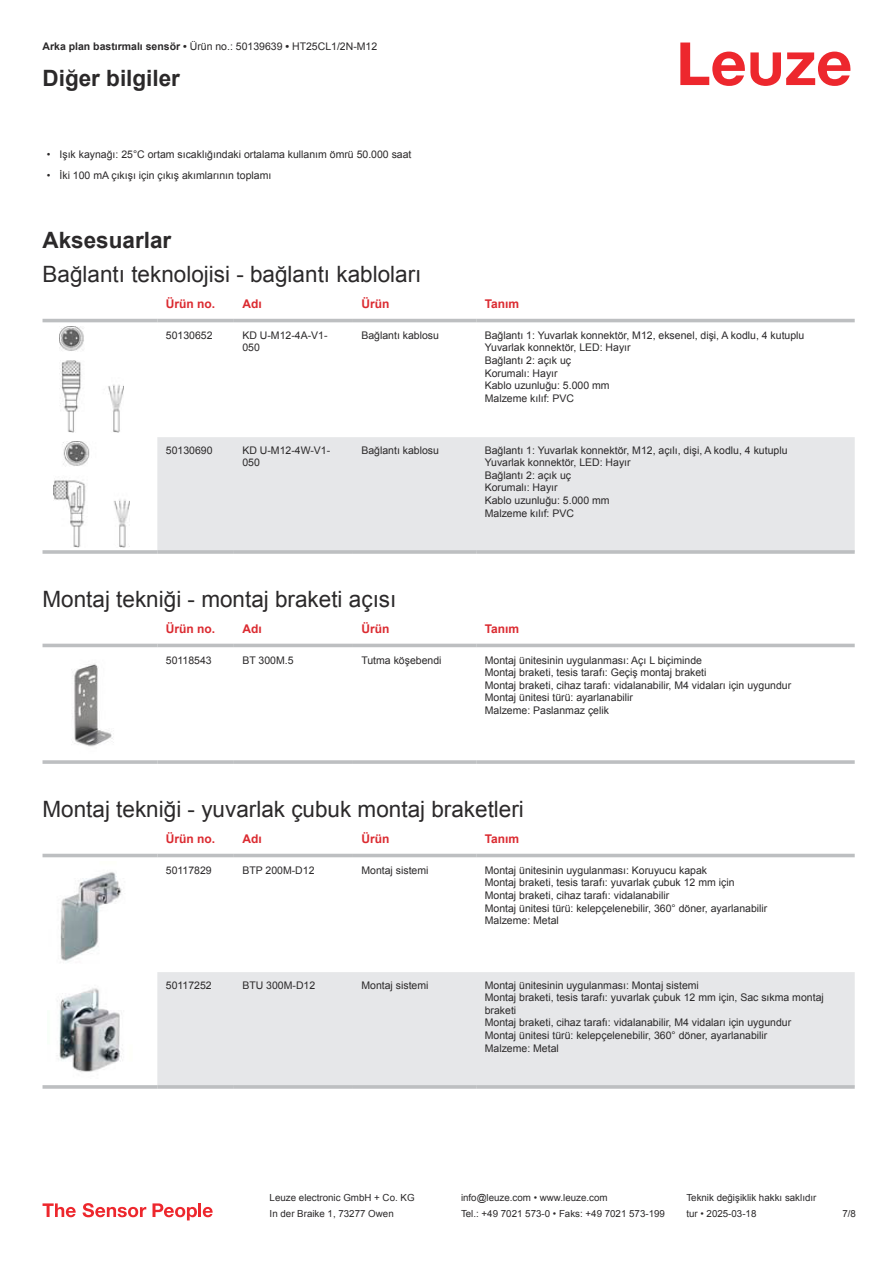
<style>
.page{position:relative;width:893px;height:1263px;background:#fff}
.page>*{position:absolute;margin:0;border:0;box-sizing:border-box;transform-origin:0 0}
.t1{font:22.5px "Arial";color:#2b292a}
.t2{font:700 22.5px "Arial";color:#2b292a}
.t3{font:700 12px "Arial";color:#db2a30}
.t4{font:10.5px/12.6px "Arial";color:#2b292a}
.t5{font:9.75px "Arial";color:#2b292a}
.s1{font-weight:700}
</style>
<div class="page">
<svg style="left:680px;top:43px;width:170px;height:43px"></svg>
<svg style="left:43px;top:318px;width:812px;height:229px"></svg>
<div style="left:157px;top:437px;width:698px;height:113px;background:#e6e7e9"></div>
<hr style="left:43px;top:319px;width:114px;height:3px;background:#bdbfc1">
<hr style="left:157px;top:319px;width:77px;height:3px;background:#bdbfc1">
<hr style="left:234px;top:319px;width:119px;height:3px;background:#bdbfc1">
<hr style="left:353px;top:319px;width:123px;height:3px;background:#bdbfc1">
<hr style="left:476px;top:319px;width:379px;height:3px;background:#bdbfc1">
<hr style="left:43px;top:550px;width:114px;height:4px;background:#c3c5c7">
<hr style="left:157px;top:550px;width:77px;height:4px;background:#c5c7c9">
<hr style="left:234px;top:550px;width:119px;height:4px;background:#bdbfc1">
<hr style="left:353px;top:550px;width:123px;height:4px;background:#bdbfc1">
<hr style="left:476px;top:550px;width:379px;height:4px;background:#c5c7c9">
<img style="left:59px;top:327px;width:65px;height:106px">
<img style="left:54px;top:441px;width:75px;height:107px">
<div style="left:43px;top:643px;width:812px;height:5px;background:#eeefef"></div>
<hr style="left:43px;top:644px;width:114px;height:3px;background:#bdbfc1">
<hr style="left:157px;top:644px;width:77px;height:3px;background:#bdbfc1">
<hr style="left:234px;top:644px;width:119px;height:3px;background:#bdbfc1">
<hr style="left:353px;top:644px;width:123px;height:3px;background:#bdbfc1">
<hr style="left:476px;top:644px;width:379px;height:3px;background:#bdbfc1">
<svg style="left:43px;top:760px;width:114px;height:4px"></svg>
<hr style="left:157px;top:760px;width:77px;height:4px;background:#c6c8ca">
<svg style="left:234px;top:760px;width:119px;height:4px"></svg>
<svg style="left:353px;top:760px;width:123px;height:4px"></svg>
<hr style="left:476px;top:760px;width:379px;height:4px;background:#c6c8ca">
<img style="left:72px;top:663px;width:41px;height:84px">
<div style="left:43px;top:853px;width:812px;height:5px;background:#edeeee"></div>
<div style="left:157px;top:972px;width:698px;height:113px;background:#e6e7e9"></div>
<hr style="left:43px;top:854px;width:114px;height:3px;background:#bdbfc1">
<hr style="left:157px;top:854px;width:77px;height:3px;background:#bdbfc1">
<hr style="left:234px;top:854px;width:119px;height:3px;background:#bdbfc1">
<hr style="left:353px;top:854px;width:123px;height:3px;background:#bdbfc1">
<hr style="left:476px;top:854px;width:379px;height:3px;background:#bdbfc1">
<hr style="left:43px;top:1085px;width:114px;height:4px;background:#bdbfc1">
<hr style="left:157px;top:1085px;width:77px;height:4px;background:#bdbfc1">
<svg style="left:234px;top:1085px;width:119px;height:4px"></svg>
<svg style="left:353px;top:1085px;width:123px;height:4px"></svg>
<hr style="left:476px;top:1085px;width:379px;height:4px;background:#bdbfc1">
<img style="left:60px;top:872px;width:62px;height:89px">
<img style="left:57px;top:988px;width:65px;height:84px">
<svg style="left:43px;top:1203px;width:33px;height:14px"></svg>
<svg style="left:83px;top:1203px;width:63px;height:14px"></svg>
<svg style="left:153px;top:1203px;width:44px;height:17px"></svg>
<hr style="left:198px;top:1203px;width:3px;height:14px;background:#ed272d">
<svg style="left:203px;top:1207px;width:10px;height:10px"></svg>
<p class="t4" style="left:43px;top:41px;width:336px"><span class="s1">Arka plan bastırmalı sensör •</span> Ürün no.: 50139639 <span class="s1">•</span> HT25CL1/2N-M12</p>
<h1 class="t2" style="left:43px;top:63px;width:139px">Diğer bilgiler</h1>
<p class="t4" style="left:47px;top:148px;width:366px">• Işık kaynağı: 25°C ortam sıcaklığındaki ortalama kullanım ömrü 50.000 saat</p>
<p class="t4" style="left:47px;top:169px;width:226px">• İki 100 mA çıkışı için çıkış akımlarının toplamı</p>
<h1 class="t2" style="left:43px;top:224px;width:130px">Aksesuarlar</h1>
<h1 class="t1" style="left:43px;top:258px;width:380px">Bağlantı teknolojisi - bağlantı kabloları</h1>
<p class="t3" style="left:166px;top:295px;width:51px">Ürün no.</p>
<p class="t3" style="left:242px;top:295px;width:21px">Adı</p>
<p class="t3" style="left:361px;top:295px;width:29px">Ürün</p>
<p class="t3" style="left:485px;top:295px;width:36px">Tanım</p>
<p class="t4" style="left:166px;top:330px;width:48px">50130652</p>
<p class="t4" style="left:242px;top:329px;width:87px">KD U-M12-4A-V1-<br>050</p>
<p class="t4" style="left:361px;top:329px;width:79px">Bağlantı kablosu</p>
<p class="t4" style="left:485px;top:329px;width:321px">Bağlantı 1: Yuvarlak konnektör, M12, eksenel, dişi, A kodlu, 4 kutuplu<br>Yuvarlak konnektör, LED: Hayır<br>Bağlantı 2: açık uç<br>Korumalı: Hayır<br>Kablo uzunluğu: 5.000 mm<br>Malzeme kılıf: PVC</p>
<p class="t4" style="left:166px;top:445px;width:48px">50130690</p>
<p class="t4" style="left:242px;top:444px;width:89px">KD U-M12-4W-V1-<br>050</p>
<p class="t4" style="left:361px;top:444px;width:79px">Bağlantı kablosu</p>
<p class="t4" style="left:485px;top:444px;width:304px">Bağlantı 1: Yuvarlak konnektör, M12, açılı, dişi, A kodlu, 4 kutuplu<br>Yuvarlak konnektör, LED: Hayır<br>Bağlantı 2: açık uç<br>Korumalı: Hayır<br>Kablo uzunluğu: 5.000 mm<br>Malzeme kılıf: PVC</p>
<h1 class="t1" style="left:43px;top:583px;width:355px">Montaj tekniği - montaj braketi açısı</h1>
<p class="t3" style="left:166px;top:620px;width:51px">Ürün no.</p>
<p class="t3" style="left:242px;top:620px;width:21px">Adı</p>
<p class="t3" style="left:361px;top:620px;width:29px">Ürün</p>
<p class="t3" style="left:485px;top:620px;width:36px">Tanım</p>
<p class="t4" style="left:166px;top:654px;width:47px">50118543</p>
<p class="t4" style="left:242px;top:655px;width:53px">BT 300M.5</p>
<p class="t4" style="left:361px;top:654px;width:82px">Tutma köşebendi</p>
<p class="t4" style="left:485px;top:654px;width:308px">Montaj ünitesinin uygulanması: Açı L biçiminde<br>Montaj braketi, tesis tarafı: Geçiş montaj braketi<br>Montaj braketi, cihaz tarafı: vidalanabilir, M4 vidaları için uygundur Montaj ünitesi türü: ayarlanabilir<br>Malzeme: Paslanmaz çelik</p>
<h1 class="t1" style="left:43px;top:793px;width:483px">Montaj tekniği - yuvarlak çubuk montaj braketleri</h1>
<p class="t3" style="left:166px;top:830px;width:51px">Ürün no.</p>
<p class="t3" style="left:242px;top:830px;width:21px">Adı</p>
<p class="t3" style="left:361px;top:830px;width:29px">Ürün</p>
<p class="t3" style="left:485px;top:830px;width:36px">Tanım</p>
<p class="t4" style="left:166px;top:864px;width:47px">50117829</p>
<p class="t4" style="left:242px;top:864px;width:74px">BTP 200M-D12</p>
<p class="t4" style="left:361px;top:864px;width:69px">Montaj sistemi</p>
<p class="t4" style="left:485px;top:864px;width:284px">Montaj ünitesinin uygulanması: Koruyucu kapak<br>Montaj braketi, tesis tarafı: yuvarlak çubuk 12 mm için Montaj braketi, cihaz tarafı: vidalanabilir<br>Montaj ünitesi türü: kelepçelenebilir, 360° döner, ayarlanabilir Malzeme: Metal</p>
<p class="t4" style="left:166px;top:979px;width:47px">50117252</p>
<p class="t4" style="left:242px;top:979px;width:74px">BTU 300M-D12</p>
<p class="t4" style="left:361px;top:978px;width:69px">Montaj sistemi</p>
<p class="t4" style="left:485px;top:978px;width:341px">Montaj ünitesinin uygulanması: Montaj sistemi<br>Montaj braketi, tesis tarafı: yuvarlak çubuk 12 mm için, Sac sıkma montaj braketi<br>Montaj braketi, cihaz tarafı: vidalanabilir, M4 vidaları için uygundur Montaj ünitesi türü: kelepçelenebilir, 360° döner, ayarlanabilir<br>Malzeme: Metal</p>
<p class="t5" style="left:270px;top:1191px;width:146px">Leuze electronic GmbH + Co. KG</p>
<p class="t5" style="left:461px;top:1191px;width:148px">info@leuze.com • www.leuze.com</p>
<p class="t5" style="left:686px;top:1191px;width:132px">Teknik değişiklik hakkı saklıdır</p>
<p class="t5" style="left:270px;top:1207px;width:126px">In der Braike 1, 73277 Owen</p>
<p class="t5" style="left:461px;top:1207px;width:205px">Tel.: +49 7021 573-0 • Faks: +49 7021 573-199</p>
<p class="t5" style="left:686px;top:1207px;width:72px">tur • 2025-03-18</p>
<p class="t5" style="left:842px;top:1210px;width:15px">7 /8</p>
</div>
